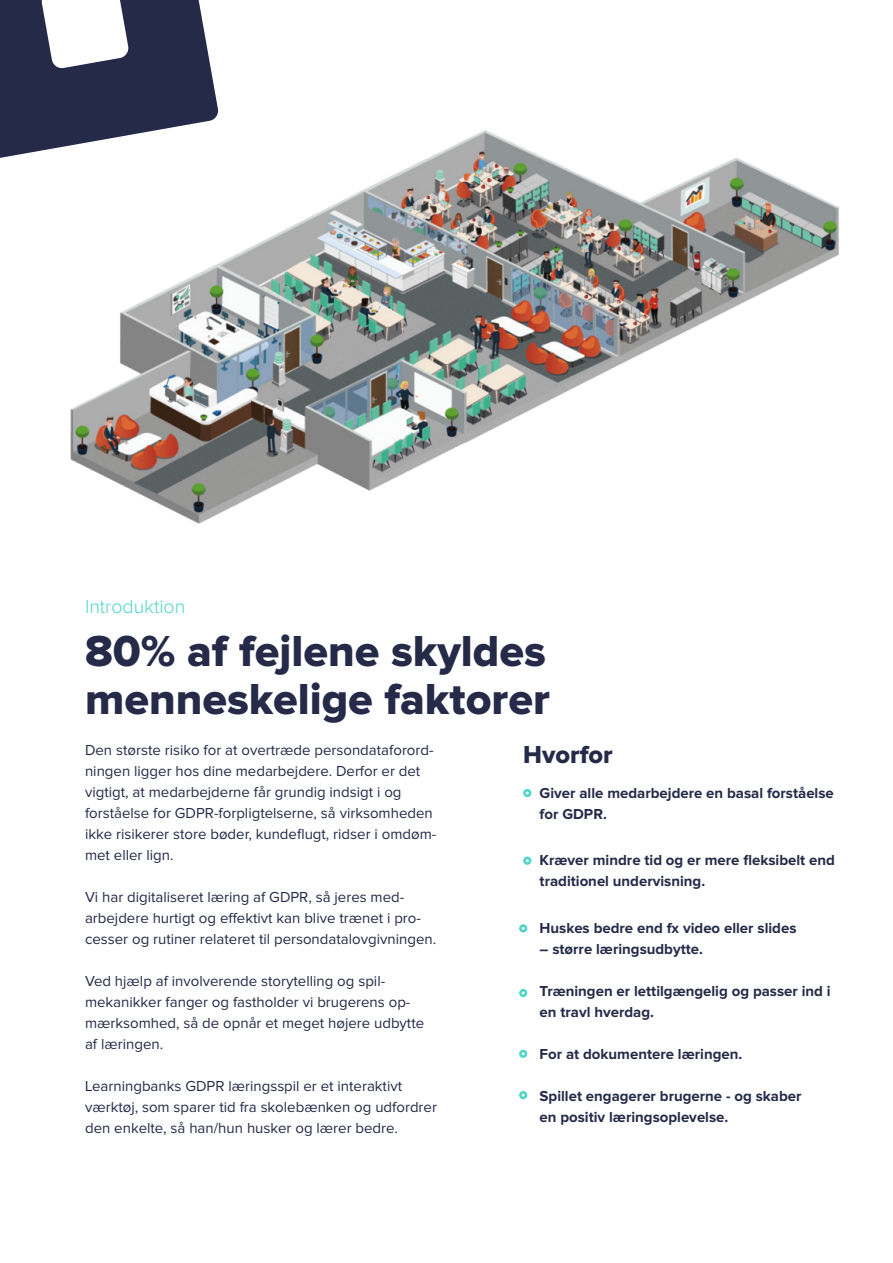
<style>
.page{position:relative;width:893px;height:1263px;background:#fff}
.page>*{position:absolute;margin:0;border:0;box-sizing:border-box;transform-origin:0 0}
.t1{font:45px "Proxima Nova Extrabld";color:#252a48}
.t2{font:25.5px "Proxima Nova Extrabld";color:#252a48}
.t3{font:300 19.5px "Proxima Nova";color:#4fd6c7}
.t4{font:15px/21px "Proxima Nova";color:#252a48}
.t5{font:700 15px/21px "Proxima Nova";color:#252a48}
</style>
<div class="page">
<svg style="left:0;top:0;width:219px;height:158px"></svg>
<svg style="left:523px;top:789px;width:8px;height:8px"></svg>
<svg style="left:523px;top:856px;width:8px;height:9px"></svg>
<svg style="left:519px;top:924px;width:8px;height:8px"></svg>
<svg style="left:519px;top:989px;width:8px;height:8px"></svg>
<svg style="left:519px;top:1091px;width:8px;height:8px"></svg>
<svg style="left:519px;top:1050px;width:8px;height:8px"></svg>
<img style="left:60px;top:128px;width:779px;height:396px">
<p class="t3" style="left:85px;top:597px;width:102px">Introduktion</p>
<p class="t1" style="left:85px;top:630px;width:462px">80% af fejlene skyldes</p>
<p class="t1" style="left:85px;top:678px;width:466px">menneskelige faktorer</p>
<p class="t4" style="left:85px;top:740px;width:353px">Den største risiko for at overtræde persondataforord&shy;ningen ligger hos dine medarbejdere. Derfor er det vigtigt, at medarbejderne får grundig indsigt i og forståelse for GDPR-forpligtelserne, så virksomheden ikke risikerer store bøder, kundeflugt, ridser i omdøm&shy;met eller lign.</p>
<p class="t4" style="left:85px;top:887px;width:321px">Vi har digitaliseret læring af GDPR, så jeres med-</p>
<p class="t4" style="left:85px;top:908px;width:353px">arbejdere hurtigt og effektivt kan blive trænet i pro&shy;cesser og rutiner relateret til persondatalovgivningen.</p>
<p class="t4" style="left:85px;top:971px;width:302px">Ved hjælp af involverende storytelling og spil-</p>
<p class="t4" style="left:85px;top:992px;width:341px">mekanikker fanger og fastholder vi brugerens op&shy;mærksomhed, så de opnår et meget højere udbytte af læringen.</p>
<p class="t4" style="left:85px;top:1076px;width:353px">Learningbanks GDPR læringsspil er et interaktivt værktøj, som sparer tid fra skolebænken og udfordrer den enkelte, så han/hun husker og lærer bedre.</p>
<p class="t2" style="left:523px;top:743px;width:91px">Hvorfor</p>
<p class="t5" style="left:540px;top:783px;width:296px">Giver alle medarbejdere en basal forståelse for GDPR.</p>
<p class="t5" style="left:540px;top:850px;width:297px">Kræver mindre tid og er mere fleksibelt end</p>
<p class="t5" style="left:540px;top:871px;width:167px">traditionel undervisning.</p>
<p class="t5" style="left:540px;top:918px;width:258px">Huskes bedre end fx video eller slides</p>
<p class="t5" style="left:540px;top:939px;width:165px">– større læringsudbytte.</p>
<p class="t5" style="left:540px;top:981px;width:293px">Træningen er lettilgængelig og passer ind i en travl hverdag.</p>
<p class="t5" style="left:540px;top:1044px;width:204px">For at dokumentere læringen.</p>
<p class="t5" style="left:540px;top:1086px;width:263px">Spillet engagerer brugerne - og skaber</p>
<p class="t5" style="left:540px;top:1107px;width:190px">en positiv læringsoplevelse.</p>
</div>
